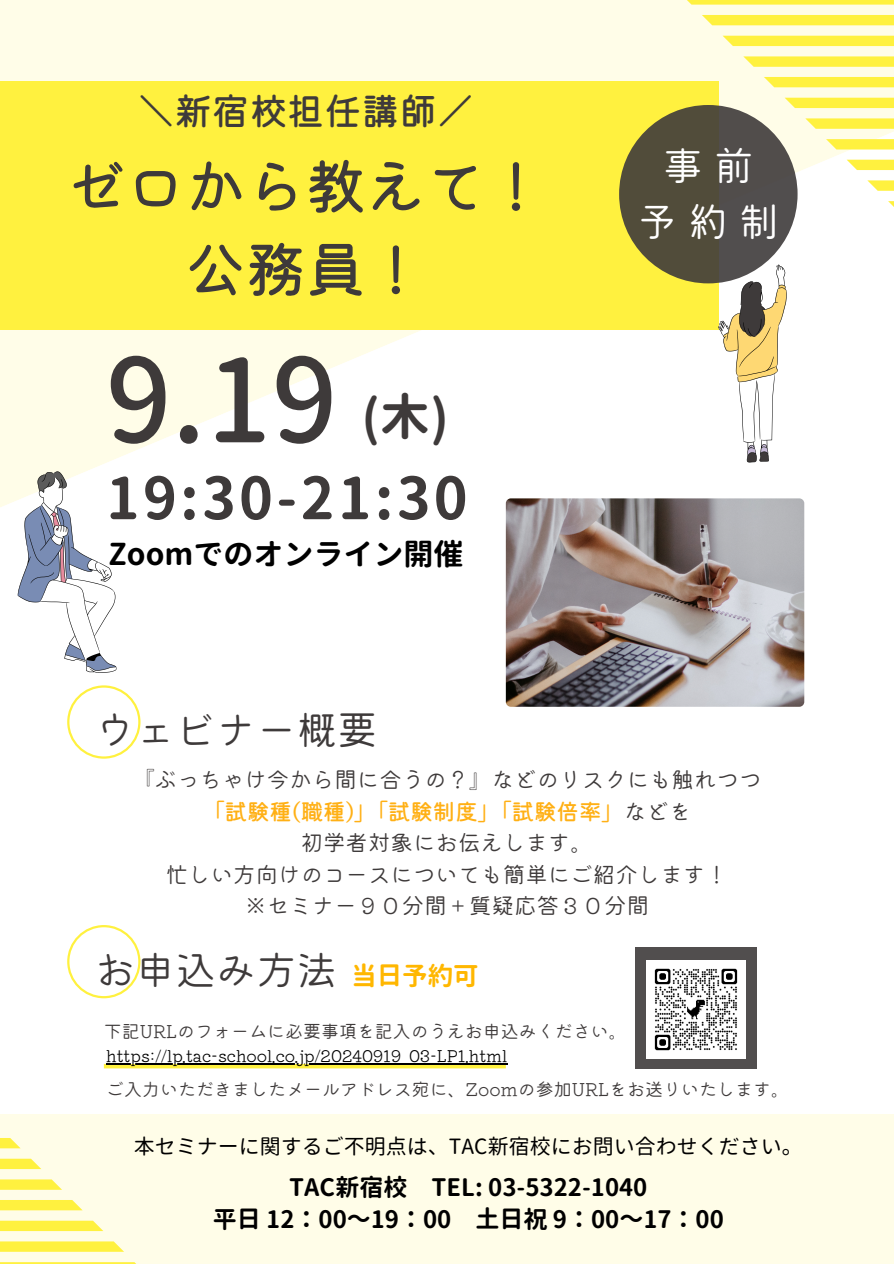
<style>
.page{position:relative;width:894px;height:1264px;background:#fff}
.page>*{position:absolute;margin:0;border:0;box-sizing:border-box;transform-origin:0 0}
.t1{font:500 115.35px "Gen Jyuu Gothic";color:#3e3a3a}
.t2{font:60px/83.2px "Mamelon 5 Hi Regular";color:#3e3a3a;text-align:center}
.t3{font:700 57.75px "Gen Jyuu Gothic";letter-spacing:.055em;color:#3e3a3a}
.t4{font:700 49.8px "Gen Jyuu Gothic";color:#3e3a3a}
.t5{font:40.95px/56.4px "Mamelon 3 Hi Regular";color:#fff;text-align:center}
.t6{font:40.35px "Mamelon 3 Hi Regular";color:#3e3a3a}
.t7{font:37.35px "Mamelon 5 Hi Regular";color:#3e3a3a}
.t8{font:700 30px "Gen Jyuu Gothic";color:#000}
.t9{font:700 25.5px "Gen Jyuu Gothic";color:#ffb700}
.t10{font:700 24px "Gen Jyuu Gothic";color:#000}
.t11{font:22.5px "Mamelon 3 Hi Regular";color:#3e3a3a}
.t12{font:22.5px "Mamelon 5 Hi Regular";color:#ffb015}
.t13{font:21px "Gen Jyuu Gothic";color:#000}
.t14{font:18px "Mamelon 3 Hi Regular";color:#3e3a3a}
.t15{font:16.5px "Mamelon 3 Hi Regular";color:#000}
.s1{font-family:"Mamelon 3 Hi Regular";color:#3e3a3a}
</style>
<div class="page">
<div style="left:0;top:1114px;width:893px;height:149px;background:#fffde8"></div>
<svg style="left:0;top:1138px;width:20px;height:10px"></svg>
<svg style="left:0;top:1158px;width:41px;height:11px"></svg>
<svg style="left:0;top:1179px;width:61px;height:10px"></svg>
<svg style="left:0;top:1200px;width:82px;height:10px"></svg>
<svg style="left:0;top:1220px;width:102px;height:10px"></svg>
<svg style="left:0;top:1241px;width:123px;height:10px"></svg>
<svg style="left:0;top:1262px;width:135px;height:1px"></svg>
<svg style="left:0;top:0;width:893px;height:561px"></svg>
<div style="left:0;top:81px;width:717px;height:249px;background:#fff13f"></div>
<svg style="left:887px;top:201px;width:6px;height:10px"></svg>
<svg style="left:867px;top:180px;width:26px;height:11px"></svg>
<svg style="left:846px;top:160px;width:47px;height:10px"></svg>
<svg style="left:825px;top:139px;width:68px;height:10px"></svg>
<svg style="left:805px;top:118px;width:88px;height:11px"></svg>
<svg style="left:784px;top:98px;width:109px;height:10px"></svg>
<svg style="left:763px;top:77px;width:130px;height:10px"></svg>
<svg style="left:743px;top:56px;width:150px;height:11px;background:#fff24e"></svg>
<div style="left:722px;top:36px;width:171px;height:10px;background:#fff13f"></div>
<div style="left:701px;top:15px;width:192px;height:10px;background:#fff13f"></div>
<svg style="left:681px;top:0;width:212px;height:5px"></svg>
<svg style="left:67px;top:685px;width:73px;height:73px"></svg>
<img style="left:505px;top:498px;width:299px;height:208px;border-radius:5px">
<svg style="left:67px;top:925px;width:73px;height:73px"></svg>
<svg style="left:718px;top:264px;width:68px;height:198px"></svg>
<div style="left:619px;top:105px;width:178px;height:178px;background:linear-gradient(to right,#524d34,#514d50);border-radius:50%"></div>
<svg style="left:18px;top:471px;width:98px;height:202px"></svg>
<div style="left:635px;top:946px;width:121px;height:122px;background:#514e4e"></div>
<img style="left:646px;top:960px;width:99px;height:98px">
<svg style="left:104px;top:1063px;width:401px;height:5px;background:#c3b830"></svg>
<hr style="left:106px;top:1063px;width:401px;height:1px;background:#000">
<p class="t7" style="left:137px;top:92px;width:338px">＼新宿校担任講師／</p>
<h4 class="t2" style="left:66px;top:144px;width:481px">ゼロから教えて！公務員！</h4>
<h5 class="t1" style="left:106px;top:318px;width:233px">9.19</h5>
<h5 class="t3" style="left:106px;top:457px;width:363px">19:30-21:30</h5>
<p class="t4" style="left:361px;top:382px;width:89px">(木)</p>
<h5 class="t8" style="left:108px;top:533px;width:356px">Zoomでのオンライン開催</h5>
<h3 class="t5" style="left:636px;top:137px;width:144px">事前予約制</h3>
<h6 class="t6" style="left:95px;top:709px;width:284px">ウェビナー概要</h6>
<h5 class="t11" style="left:132px;top:768px;width:631px">『ぶっちゃけ今から間に合うの？』などのリスクにも触れつつ</h5>
<p class="t12" style="left:202px;top:800px;width:491px">「試験種(職種)」「試験制度」「試験倍率」<span class="s1">などを</span></p>
<p class="t11" style="left:300px;top:831px;width:294px">初学者対象にお伝えします。</p>
<p class="t11" style="left:166px;top:863px;width:563px">忙しい方向けのコースについても簡単にご紹介します！</p>
<p class="t11" style="left:244px;top:894px;width:406px">※セミナー９０分間＋質疑応答３０分間</p>
<p class="t6" style="left:95px;top:949px;width:244px">お申込み方法</p>
<p class="t9" style="left:351px;top:957px;width:129px">当日予約可</p>
<h1 class="t14" style="left:104px;top:1022px;width:524px">下記URLのフォームに必要事項を記入のうえお申込みください。</h1>
<p class="t15" style="left:106px;top:1047px;width:402px">https://lp.tac-school.co.jp/20240919_03-LP1.html</p>
<h2 class="t14" style="left:106px;top:1079px;width:684px">ご入力いただきましたメールアドレス宛に、Zoomの参加URLをお送りいたします。</h2>
<p class="t13" style="left:134px;top:1131px;width:670px">本セミナーに関するご不明点は、TAC新宿校にお問い合わせください。</p>
<p class="t10" style="left:289px;top:1169px;width:359px">TAC新宿校 TEL: 03-5322-1040</p>
<p class="t10" style="left:213px;top:1202px;width:512px">平日 12：00～19：00 土日祝 9：00～17：00</p>
</div>
